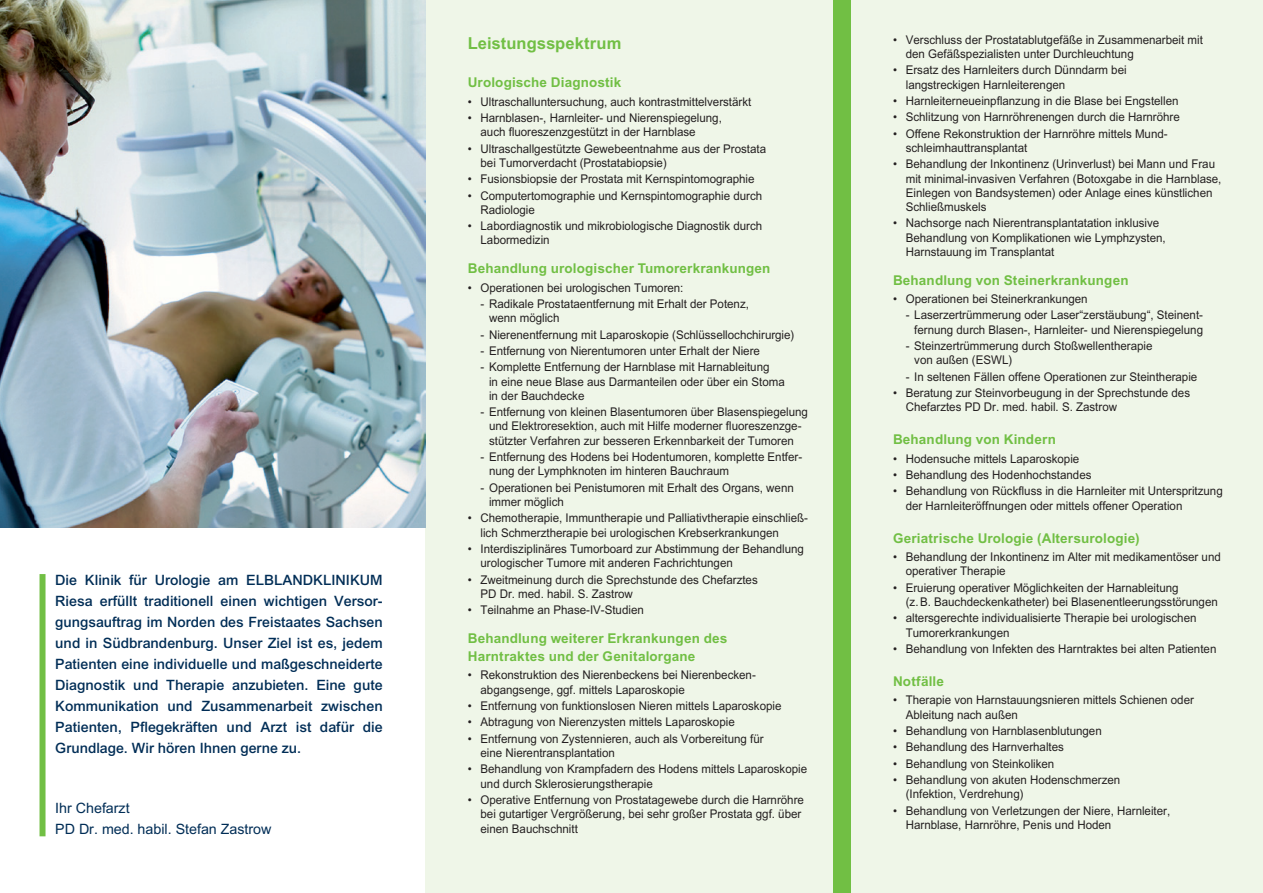
<style>
.page{position:relative;width:1263px;height:893px;background:#fff}
.page>*{position:absolute;margin:0;border:0;box-sizing:border-box;transform-origin:0 0}
.Überschrift_ELK_GRÜN{font:700 16.5px "Arial";letter-spacing:.005em;color:#71bf44}
.Absatzrahmen_ELK_GRÜ{font:500 14.25px/21px "Arial";color:#002d56;text-align:justify}
.Absatzrahmen_ELK_GRÜ-2{font:14.25px/21px "Arial";color:#002d56}
.Unterüberschrift_ELK{font:700 13.5px/18px "Arial";letter-spacing:.01em;color:#71bf44}
.t1{font:12px/14.2px "Arial";color:#231f20;scale:.96 1}
</style>
<div class="page">
<div style="left:425px;top:0;width:425px;height:893px;background:#eff6e8"></div>
<div style="left:850px;top:0;width:413px;height:893px;background:#eff6e8"></div>
<div style="left:833px;top:0;width:17px;height:893px;background:#71bf44"></div>
<img style="left:0;top:0;width:425px;height:527px">
<div style="left:40px;top:574px;width:6px;height:262px;background:#71bf44"></div>
<p class="Absatzrahmen_ELK_GRÜ" style="left:55px;top:570px;width:329px">Die Klinik für Urologie am ELBLANDKLINIKUM Riesa erfüllt traditionell einen wichtigen Versor&shy;gungsauftrag im Norden des Freistaates Sachsen und in Südbrandenburg. Unser Ziel ist es, jedem Patienten eine individuelle und maßgeschneiderte Diagnostik und Therapie anzubieten. Eine gute Kommunikation und Zusammenarbeit zwischen Patienten, Pflegekräften und Arzt ist dafür die Grundlage. Wir hören Ihnen gerne zu.</p>
<p class="Absatzrahmen_ELK_GRÜ-2" style="left:55px;top:797px;width:218px">Ihr Chefarzt<br>PD Dr. med. habil. Stefan Zastrow</p>
<p class="Überschrift_ELK_GRÜN" style="left:468px;top:34px;width:155px">Leistungsspektrum</p>
<p class="Unterüberschrift_ELK" style="left:468px;top:73px;width:155px">Urologische Diagnostik</p>
<p class="t1" style="left:468px;top:94px;width:297px">• Ultraschalluntersuchung, auch kontrastmittelverstärkt</p>
<p class="t1" style="left:480px;top:111px;width:253px;text-indent:-13px">• Harnblasen-, Harnleiter- und Nierenspiegelung, auch fluoreszenzgestützt in der Harnblase</p>
<p class="t1" style="left:480px;top:141px;width:299px;text-indent:-13px">• Ultraschallgestützte Gewebeentnahme aus der Prostata bei Tumorverdacht (Prostatabiopsie)</p>
<p class="t1" style="left:468px;top:172px;width:300px">• Fusionsbiopsie der Prostata mit Kernspintomographie</p>
<p class="t1" style="left:480px;top:188px;width:295px;text-indent:-13px">• Computertomographie und Kernspintomographie durch<br>Radiologie</p>
<p class="t1" style="left:480px;top:219px;width:295px;text-indent:-13px">• Labordiagnostik und mikrobiologische Diagnostik durch<br>Labormedizin</p>
<p class="Unterüberschrift_ELK" style="left:468px;top:259px;width:304px">Behandlung urologischer Tumorerkrankungen</p>
<p class="t1" style="left:468px;top:280px;width:226px">• Operationen bei urologischen Tumoren:</p>
<p class="t1" style="left:489px;top:297px;width:272px;text-indent:-9px">- Radikale Prostataentfernung mit Erhalt der Potenz, wenn möglich</p>
<p class="t1" style="left:480px;top:327px;width:328px">- Nierenentfernung mit Laparoskopie (Schlüssellochchirurgie)</p>
<p class="t1" style="left:480px;top:344px;width:292px">- Entfernung von Nierentumoren unter Erhalt der Niere</p>
<p class="t1" style="left:489px;top:360px;width:310px;text-indent:-9px">- Komplette Entfernung der Harnblase mit Harnableitung<br>in eine neue Blase aus Darmanteilen oder über ein Stoma in der Bauchdecke</p>
<p class="t1" style="left:480px;top:405px;width:343px;text-align:center">- Entfernung von kleinen Blasentumoren über Blasenspiegelung und Elektroresektion, auch mit Hilfe moderner fluoreszenzge&shy;stützter Verfahren zur besseren Erkennbarkeit der Tumoren</p>
<p class="t1" style="left:489px;top:450px;width:328px;text-indent:-9px">- Entfernung des Hodens bei Hodentumoren, komplette Entfer&shy;nung der Lymphknoten im hinteren Bauchraum</p>
<p class="t1" style="left:489px;top:480px;width:319px;text-indent:-9px">- Operationen bei Penistumoren mit Erhalt des Organs, wenn immer möglich</p>
<p class="t1" style="left:480px;top:511px;width:343px;text-indent:-13px">• Chemotherapie, Immuntherapie und Palliativtherapie einschließ&shy;lich Schmerztherapie bei urologischen Krebserkrankungen</p>
<p class="t1" style="left:480px;top:542px;width:338px;text-indent:-13px">• Interdisziplinäres Tumorboard zur Abstimmung der Behandlung urologischer Tumore mit anderen Fachrichtungen</p>
<p class="t1" style="left:480px;top:572px;width:290px;text-indent:-13px">• Zweitmeinung durch die Sprechstunde des Chefarztes<br>PD Dr. med. habil. S. Zastrow</p>
<p class="t1" style="left:468px;top:603px;width:185px">• Teilnahme an Phase-IV-Studien</p>
<p class="Unterüberschrift_ELK" style="left:468px;top:629px;width:261px">Behandlung weiterer Erkrankungen des<br>Harntraktes und der Genitalorgane</p>
<p class="t1" style="left:480px;top:668px;width:288px;text-indent:-13px">• Rekonstruktion des Nierenbeckens bei Nierenbecken&shy;abgangsenge, ggf. mittels Laparoskopie</p>
<p class="t1" style="left:468px;top:699px;width:328px">• Entfernung von funktionslosen Nieren mittels Laparoskopie</p>
<p class="t1" style="left:468px;top:715px;width:280px">• Abtragung von Nierenzysten mittels Laparoskopie</p>
<p class="t1" style="left:480px;top:731px;width:296px;text-indent:-13px">• Entfernung von Zystennieren, auch als Vorbereitung für eine Nierentransplantation</p>
<p class="t1" style="left:480px;top:762px;width:342px;text-indent:-13px">• Behandlung von Krampfadern des Hodens mittels Laparoskopie und durch Sklerosierungstherapie</p>
<p class="t1" style="left:480px;top:793px;width:338px;text-indent:-13px">• Operative Entfernung von Prostatagewebe durch die Harnröhre bei gutartiger Vergrößerung, bei sehr großer Prostata ggf. über einen Bauchschnitt</p>
<p class="t1" style="left:906px;top:32px;width:311px;text-indent:-13px">• Verschluss der Prostatablutgefäße in Zusammenarbeit mit den Gefäßspezialisten unter Durchleuchtung</p>
<p class="t1" style="left:906px;top:63px;width:232px;text-indent:-13px">• Ersatz des Harnleiters durch Dünndarm bei langstreckigen Harnleiterengen</p>
<p class="t1" style="left:893px;top:93px;width:299px">• Harnleiterneueinpflanzung in die Blase bei Engstellen</p>
<p class="t1" style="left:893px;top:110px;width:300px">• Schlitzung von Harnröhrenengen durch die Harnröhre</p>
<p class="t1" style="left:906px;top:126px;width:274px;text-indent:-13px">• Offene Rekonstruktion der Harnröhre mittels Mund&shy;schleimhauttransplantat</p>
<p class="t1" style="left:906px;top:157px;width:330px;text-indent:-13px">• Behandlung der Inkontinenz (Urinverlust) bei Mann und Frau mit minimal-invasiven Verfahren (Botoxgabe in die Harnblase, Einlegen von Bandsystemen) oder Anlage eines künstlichen Schließmuskels</p>
<p class="t1" style="left:906px;top:216px;width:272px;text-indent:-13px">• Nachsorge nach Nierentransplantatation inklusive<br>Behandlung von Komplikationen wie Lymphzysten,<br>Harnstauung im Transplantat</p>
<p class="Unterüberschrift_ELK" style="left:893px;top:271px;width:237px">Behandlung von Steinerkrankungen</p>
<p class="t1" style="left:893px;top:292px;width:204px">• Operationen bei Steinerkrankungen</p>
<p class="t1" style="left:906px;top:308px;width:311px;text-align:right">- Laserzertrümmerung oder Laser“zerstäubung“, Steinent&shy;fernung durch Blasen-, Harnleiter- und Nierenspiegelung</p>
<p class="t1" style="left:914px;top:339px;width:250px;text-indent:-9px">- Steinzertrümmerung durch Stoßwellentherapie von außen (ESWL)</p>
<p class="t1" style="left:906px;top:369px;width:305px">- In seltenen Fällen offene Operationen zur Steintherapie</p>
<p class="t1" style="left:906px;top:386px;width:298px;text-indent:-13px">• Beratung zur Steinvorbeugung in der Sprechstunde des<br>Chefarztes PD Dr. med. habil. S. Zastrow</p>
<p class="Unterüberschrift_ELK" style="left:893px;top:430px;width:164px">Behandlung von Kindern</p>
<p class="t1" style="left:893px;top:451px;width:196px">• Hodensuche mittels Laparoskopie</p>
<p class="t1" style="left:893px;top:468px;width:208px">• Behandlung des Hodenhochstandes</p>
<p class="t1" style="left:906px;top:484px;width:332px;text-indent:-13px">• Behandlung von Rückfluss in die Harnleiter mit Unterspritzung der Harnleiteröffnungen oder mittels offener Operation</p>
<p class="Unterüberschrift_ELK" style="left:893px;top:529px;width:248px">Geriatrische Urologie (Altersurologie)</p>
<p class="t1" style="left:906px;top:550px;width:330px;text-indent:-13px">• Behandlung der Inkontinenz im Alter mit medikamentöser und operativer Therapie</p>
<p class="t1" style="left:906px;top:580px;width:326px;text-indent:-13px">• Eruierung operativer Möglichkeiten der Harnableitung<br>(z.B. Bauchdeckenkatheter) bei Blasenentleerungsstörungen</p>
<p class="t1" style="left:906px;top:611px;width:304px;text-indent:-13px">• altersgerechte individualisierte Therapie bei urologischen<br>Tumorerkrankungen</p>
<p class="t1" style="left:893px;top:642px;width:338px">• Behandlung von Infekten des Harntraktes bei alten Patienten</p>
<p class="Unterüberschrift_ELK" style="left:893px;top:672px;width:52px">Notfälle</p>
<p class="t1" style="left:906px;top:693px;width:302px;text-indent:-13px">• Therapie von Harnstauungsnieren mittels Schienen oder<br>Ableitung nach außen</p>
<p class="t1" style="left:893px;top:724px;width:219px">• Behandlung von Harnblasenblutungen</p>
<p class="t1" style="left:893px;top:740px;width:180px">• Behandlung des Harnverhaltes</p>
<p class="t1" style="left:893px;top:756px;width:170px">• Behandlung von Steinkoliken</p>
<p class="t1" style="left:906px;top:773px;width:225px;text-indent:-13px">• Behandlung von akuten Hodenschmerzen (Infektion, Verdrehung)</p>
<p class="t1" style="left:906px;top:803px;width:277px;text-indent:-13px">• Behandlung von Verletzungen der Niere, Harnleiter,<br>Harnblase, Harnröhre, Penis und Hoden</p>
</div>
